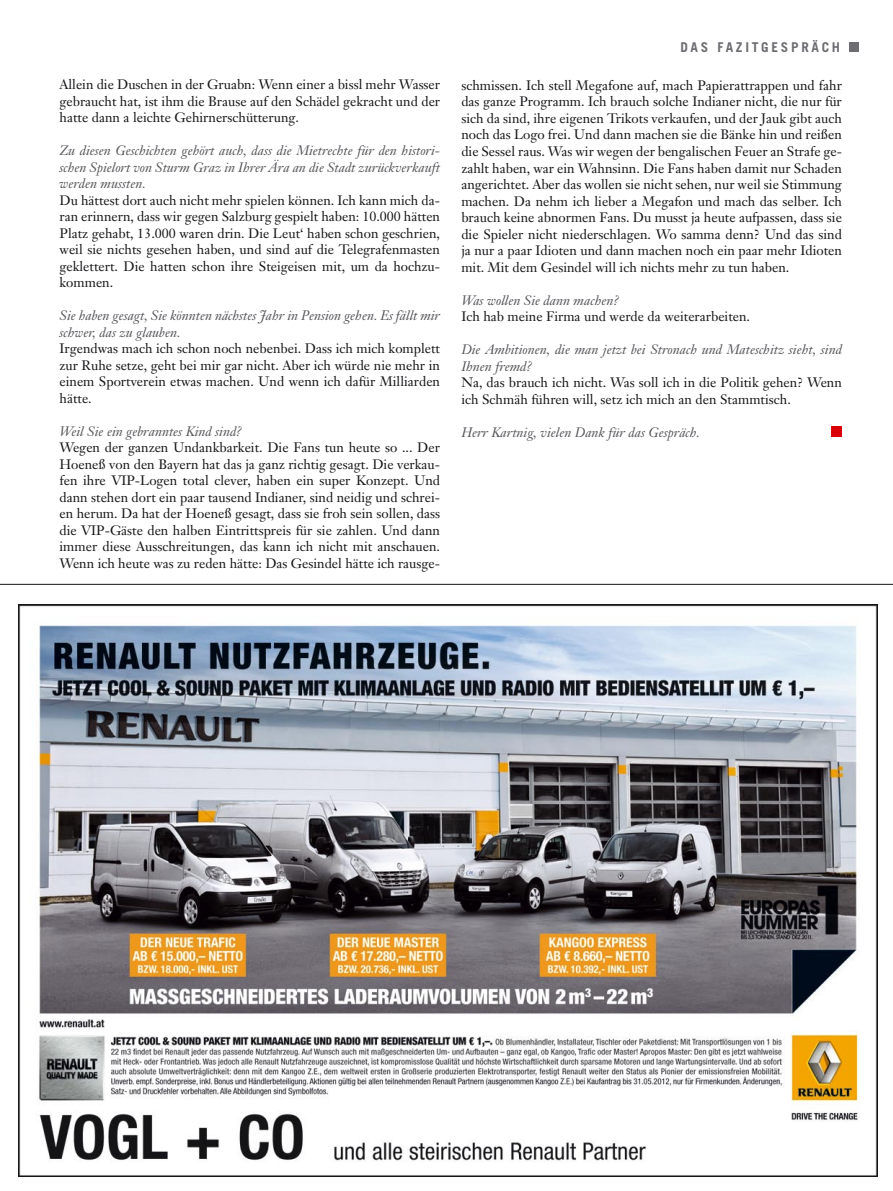
<style>
.page{position:relative;width:893px;height:1191px;background:#fff}
.page>*{position:absolute;margin:0;border:0;box-sizing:border-box;transform-origin:0 0}
.text{font:13.5px/16.5px "Janson Text";color:#151518;text-align:justify}
.interview{font:italic 13.5px/16.5px "Janson Text";color:#555459}
.pagina_re{font:700 13.5px "Trade Gothic";letter-spacing:.2em;color:#6d6c71}
</style>
<div class="page">
<div style="left:849px;top:42px;width:10px;height:10px;background:#6d6c71"></div>
<hr style="left:0;top:584px;width:893px;height:1px;background:#151518">
<div style="left:831px;top:426px;width:11px;height:11px;background:#db0007"></div>
<img style="left:18px;top:604px;width:859px;height:573px">
<p class="text" style="left:60px;top:76px;width:382px">Allein die Duschen in der Gruabn: Wenn einer a bissl mehr Wasser gebraucht hat, ist ihm die Brause auf den Schädel gekracht und der hatte dann a leichte Gehirnerschütterung.</p>
<p class="interview" style="left:60px;top:142px;width:382px;text-align:justify">Zu diesen Geschichten gehört auch, dass die Mietrechte für den histori&shy;schen Spielort von Sturm Graz in Ihrer Ära an die Stadt zurückverkauft werden mussten.</p>
<p class="text" style="left:60px;top:192px;width:382px">Du hättest dort auch nicht mehr spielen können. Ich kann mich da&shy;ran erinnern, dass wir gegen Salzburg gespielt haben: 10.000 hätten Platz gehabt, 13.000 waren drin. Die Leut‘ haben schon geschrien, weil sie nichts gesehen haben, und sind auf die Telegrafenmasten geklettert. Die hatten schon ihre Steigeisen mit, um da hochzu&shy;kommen.</p>
<p class="interview" style="left:60px;top:307px;width:382px">Sie haben gesagt, Sie könnten nächstes Jahr in Pension gehen. Es fällt mir schwer, das zu glauben.</p>
<p class="text" style="left:60px;top:340px;width:382px">Irgendwas mach ich schon noch nebenbei. Dass ich mich komplett zur Ruhe setze, geht bei mir gar nicht. Aber ich würde nie mehr in einem Sportverein etwas machen. Und wenn ich dafür Milliarden hätte.</p>
<p class="interview" style="left:60px;top:423px;width:184px">Weil Sie ein gebranntes Kind sind?</p>
<p class="text" style="left:60px;top:439px;width:382px">Wegen der ganzen Undankbarkeit. Die Fans tun heute so ... Der Hoeneß von den Bayern hat das ja ganz richtig gesagt. Die verkau&shy;fen ihre VIP-Logen total clever, haben ein super Konzept. Und dann stehen dort ein paar tausend Indianer, sind neidig und schrei&shy;en herum. Da hat der Hoeneß gesagt, dass sie froh sein sollen, dass die VIP-Gäste den halben Eintrittspreis für sie zahlen. Und dann immer diese Ausschreitungen, das kann ich nicht mit anschauen.<br>Wenn ich heute was zu reden hätte: Das Gesindel hätte ich rausge-</p>
<p class="pagina_re" style="left:680px;top:38px;width:161px">DAS FAZITGESPRÄCH</p>
<p class="text" style="left:461px;top:77px;width:382px">schmissen. Ich stell Megafone auf, mach Papierattrappen und fahr das ganze Programm. Ich brauch solche Indianer nicht, die nur für sich da sind, ihre eigenen Trikots verkaufen, und der Jauk gibt auch noch das Logo frei. Und dann machen sie die Bänke hin und reißen die Sessel raus. Was wir wegen der bengalischen Feuer an Strafe ge&shy;zahlt haben, war ein Wahnsinn. Die Fans haben damit nur Schaden angerichtet. Aber das wollen sie nicht sehen, nur weil sie Stimmung machen. Da nehm ich lieber a Megafon und mach das selber. Ich brauch keine abnormen Fans. Du musst ja heute aufpassen, dass sie die Spieler nicht niederschlagen. Wo samma denn? Und das sind ja nur a paar Idioten und dann machen noch ein paar mehr Idioten mit. Mit dem Gesindel will ich nichts mehr zu tun haben.</p>
<p class="interview" style="left:461px;top:292px;width:159px">Was wollen Sie dann machen?</p>
<p class="text" style="left:461px;top:308px;width:290px">Ich hab meine Firma und werde da weiterarbeiten.</p>
<p class="interview" style="left:461px;top:341px;width:382px">Die Ambitionen, die man jetzt bei Stronach und Mateschitz sieht, sind<br>Ihnen fremd?</p>
<p class="text" style="left:461px;top:374px;width:382px">Na, das brauch ich nicht. Was soll ich in die Politik gehen? Wenn ich Schmäh führen will, setz ich mich an den Stammtisch.</p>
<p class="interview" style="left:461px;top:424px;width:240px">Herr Kartnig, vielen Dank für das Gespräch.</p>
</div>
